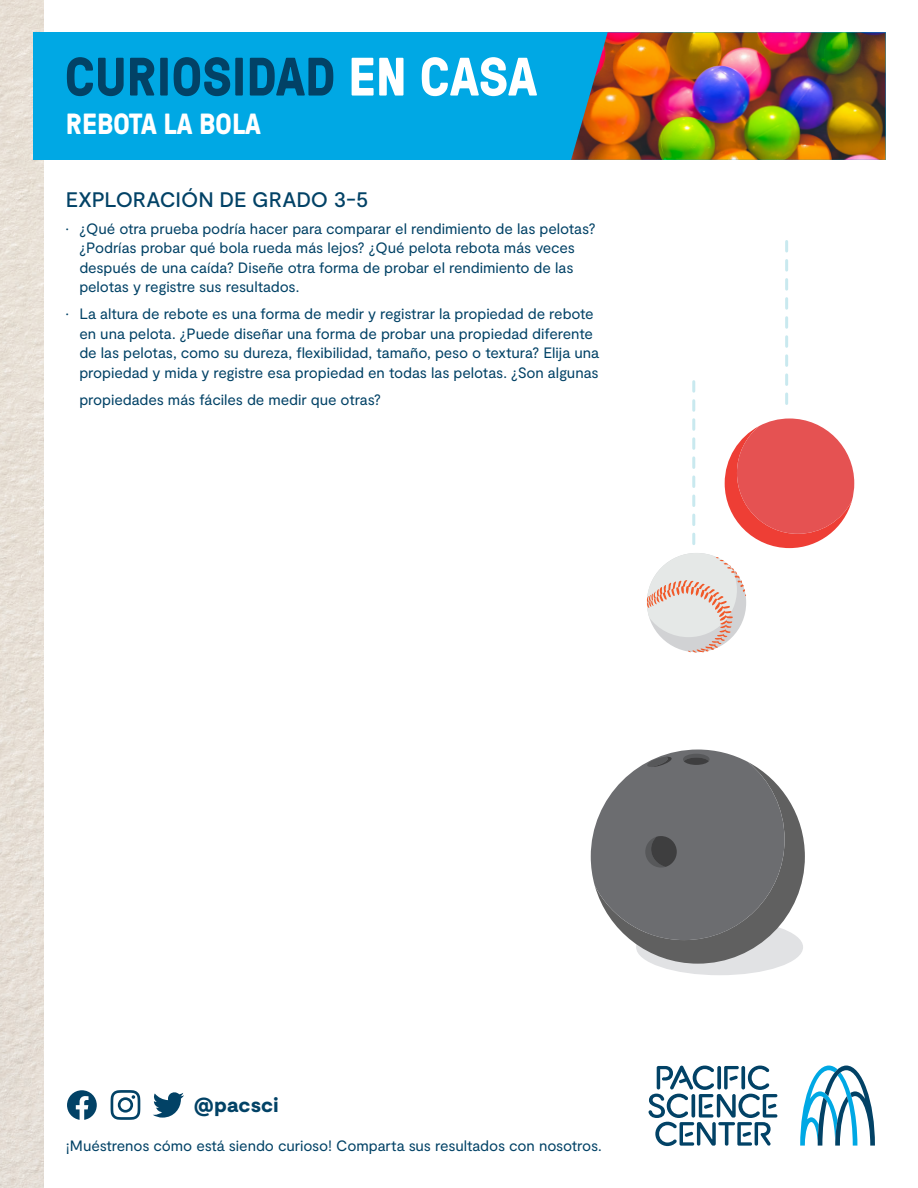
<style>
.page{position:relative;width:918px;height:1188px;background:#fff}
.page>*{position:absolute;margin:0;border:0;box-sizing:border-box;transform-origin:0 0}
.t1{font:700 54px "GT Pressura";color:#024266}
.t2{font:700 29.1px "GT Pressura";color:#fff}
.t3{font:500 21px "Moderat";color:#024266}
.t4{font:900 20.4px "Moderat";letter-spacing:.01em;color:#024266}
.t5{font:15px/19.5px "Moderat";letter-spacing:-.005em;color:#024266}
.s1{color:#fff}
</style>
<div class="page">
<div style="left:636px;top:919px;width:167px;height:56px;background:#e1e2e4;border-radius:50%"></div>
<img style="left:0;top:0;width:44px;height:1188px">
<div style="left:33px;top:32px;width:853px;height:128px;background:#00a8e4"></div>
<img style="left:571px;top:32px;width:315px;height:128px">
<svg style="left:591px;top:750px;width:214px;height:214px"></svg>
<svg style="left:647px;top:242px;width:207px;height:411px"></svg>
<svg style="left:800px;top:1066px;width:75px;height:80px"></svg>
<svg style="left:648px;top:1065px;width:129px;height:81px"></svg>
<svg style="left:153px;top:1092px;width:31px;height:26px"></svg>
<svg style="left:111px;top:1090px;width:29px;height:30px"></svg>
<svg style="left:67px;top:1090px;width:30px;height:30px"></svg>
<p class="t1" style="left:64px;top:43px;width:474px">CURIOSIDAD <span class="s1">EN CASA</span></p>
<p class="t2" style="left:66px;top:106px;width:196px">REBOTA LA BOLA</p>
<p class="t3" style="left:66px;top:187px;width:304px">EXPLORACIÓN DE GRADO 3-5</p>
<p class="t5" style="left:79px;top:219px;width:518px;text-indent:-14px">• ¿Qué otra prueba podría hacer para comparar el rendimiento de las pelotas? ¿Podrías probar qué bola rueda más lejos? ¿Qué pelota rebota más veces después de una caída? Diseñe otra forma de probar el rendimiento de las pelotas y registre sus resultados.</p>
<p class="t5" style="left:79px;top:305px;width:521px;text-indent:-14px">• La altura de rebote es una forma de medir y registrar la propiedad de rebote en una pelota. ¿Puede diseñar una forma de probar una propiedad diferente de las pelotas, como su dureza, flexibilidad, tamaño, peso o textura? Elija una propiedad y mida y registre esa propiedad en todas las pelotas. ¿Son algunas</p>
<p class="t5" style="left:79px;top:390px;width:303px">propiedades más fáciles de medir que otras?</p>
<p class="t4" style="left:194px;top:1093px;width:86px">@pacsci</p>
<p class="t5" style="left:66px;top:1136px;width:537px">¡Muéstrenos cómo está siendo curioso! Comparta sus resultados con nosotros.</p>
</div>
